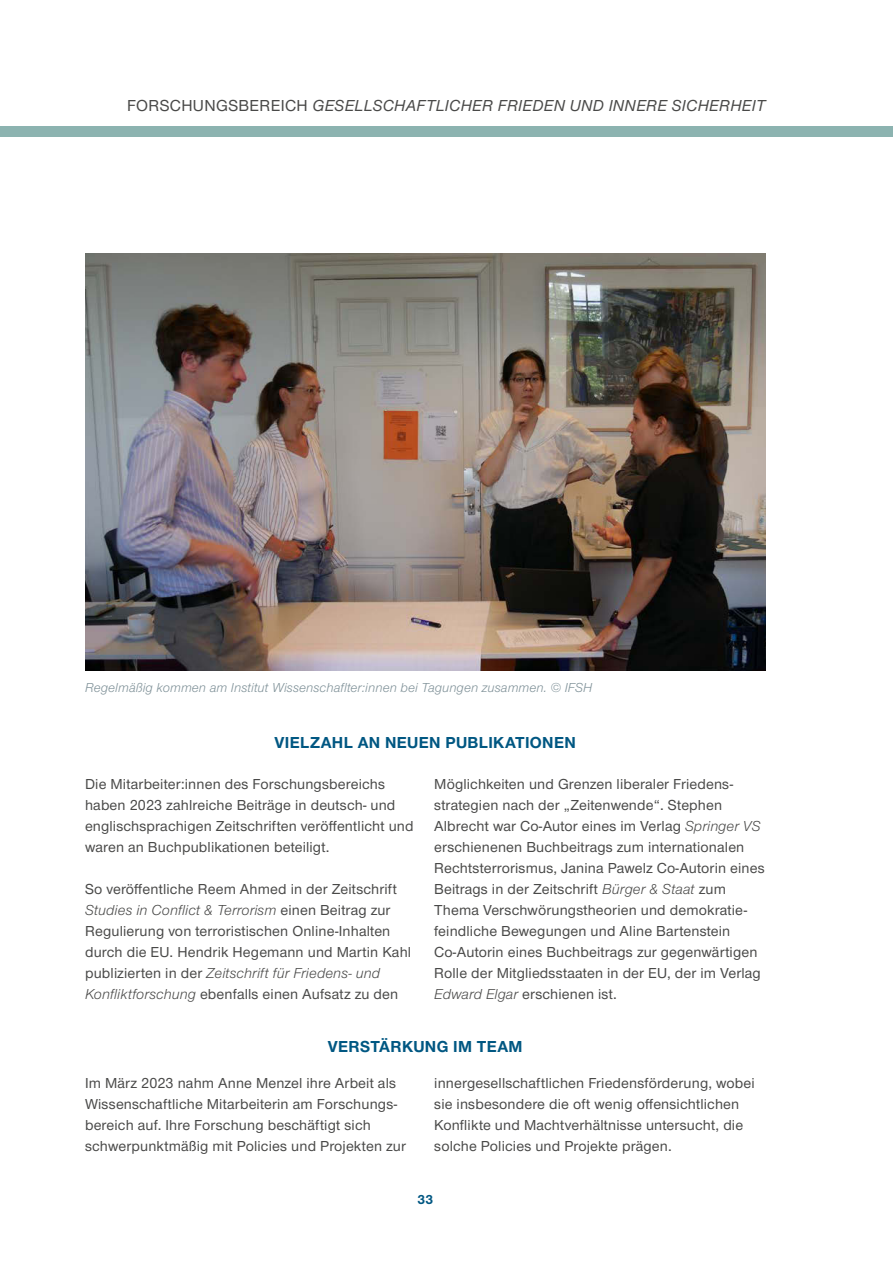
<style>
.page{position:relative;width:893px;height:1263px;background:#fff}
.page>*{position:absolute;margin:0;border:0;box-sizing:border-box;transform-origin:0 0}
.JB_Kopfzeile{font:16.5px "Nimbus San Nov Med Ita";letter-spacing:.02em;color:#494948}
.JB_Überschrift_4__Zwischenüberschrift_bl{font:700 16.5px "Nimbus San Nov";letter-spacing:.02em;color:#005782}
.JB_Fließtext__zweispaltig__mit_Abstand{font:500 15px/21px "Nimbus Sans Novus";letter-spacing:.01em;color:#494948}
.JB_Bildunterschrift{font:italic 13.5px "Nimbus San Nov";letter-spacing:.01em;color:#7e9097}
.t1{font:700 13.5px "Nimbus San Nov";color:#005782}
.s1{font-family:"Nimbus Sans Novus";font-weight:500}
.s2{font-family:"Nimbus San Nov";font-weight:400;font-style:italic}
</style>
<div class="page">
<img style="left:85px;top:253px;width:680px;height:417px">
<div style="left:0;top:127px;width:893px;height:10px;background:#8cb3b0"></div>
<p class="JB_Kopfzeile" style="left:127px;top:94px;width:640px"><span class="s1">FORSCHUNGSBEREICH</span> GESELLSCHAFTLICHER FRIEDEN UND INNERE SICHERHEIT</p>
<p class="JB_Bildunterschrift" style="left:85px;top:678px;width:509px">Regelmäßig kommen am Institut Wissenschaflter:innen bei Tagungen zusammen. © IFSH</p>
<p class="JB_Überschrift_4__Zwischenüberschrift_bl" style="left:275px;top:731px;width:303px">VIELZAHL AN NEUEN PUBLIKATIONEN</p>
<p class="JB_Fließtext__zweispaltig__mit_Abstand" style="left:85px;top:772px;width:330px">Die Mitarbeiter:innen des Forschungsbereichs haben 2023 zahlreiche Beiträge in deutsch- und englischsprachigen Zeitschriften veröffentlicht und waren an Buchpublikationen beteiligt.</p>
<p class="JB_Fließtext__zweispaltig__mit_Abstand" style="left:85px;top:877px;width:328px">So veröffentliche Reem Ahmed in der Zeitschrift <span class="s2">Studies in Conflict &amp; Terrorism</span> einen Beitrag zur Regulierung von terroristischen Online-Inhalten durch die EU. Hendrik Hegemann und Martin Kahl publizierten in der <span class="s2">Zeitschrift für Friedens- und Konfliktforschung</span> ebenfalls einen Aufsatz zu den</p>
<p class="JB_Fließtext__zweispaltig__mit_Abstand" style="left:434px;top:772px;width:332px">Möglichkeiten und Grenzen liberaler Friedens&shy;strategien nach der „Zeitenwende“. Stephen Albrecht war Co-Autor eines im Verlag <span class="s2">Springer VS </span>erschienenen Buchbeitrags zum internationalen Rechtsterrorismus, Janina Pawelz Co-Autorin eines Beitrags in der Zeitschrift <span class="s2">Bürger &amp; Staat</span> zum Thema Verschwörungstheorien und demokratie&shy;feindliche Bewegungen und Aline Bartenstein Co-Autorin eines Buchbeitrags zur gegenwärtigen Rolle der Mitgliedsstaaten in der EU, der im Verlag <span class="s2">Edward Elgar</span> erschienen ist.</p>
<p class="JB_Überschrift_4__Zwischenüberschrift_bl" style="left:328px;top:1035px;width:196px">VERSTÄRKUNG IM TEAM</p>
<p class="JB_Fließtext__zweispaltig__mit_Abstand" style="left:85px;top:1072px;width:322px">Im März 2023 nahm Anne Menzel ihre Arbeit als Wissenschaftliche Mitarbeiterin am Forschungs&shy;bereich auf. Ihre Forschung beschäftigt sich schwerpunktmäßig mit Policies und Projekten zur</p>
<p class="JB_Fließtext__zweispaltig__mit_Abstand" style="left:434px;top:1072px;width:322px">innergesellschaftlichen Friedensförderung, wobei sie insbesondere die oft wenig offensichtlichen Konflikte und Machtverhältnisse untersucht, die solche Policies und Projekte prägen.</p>
<p class="t1" style="left:417px;top:1190px;width:17px">33</p>
</div>
